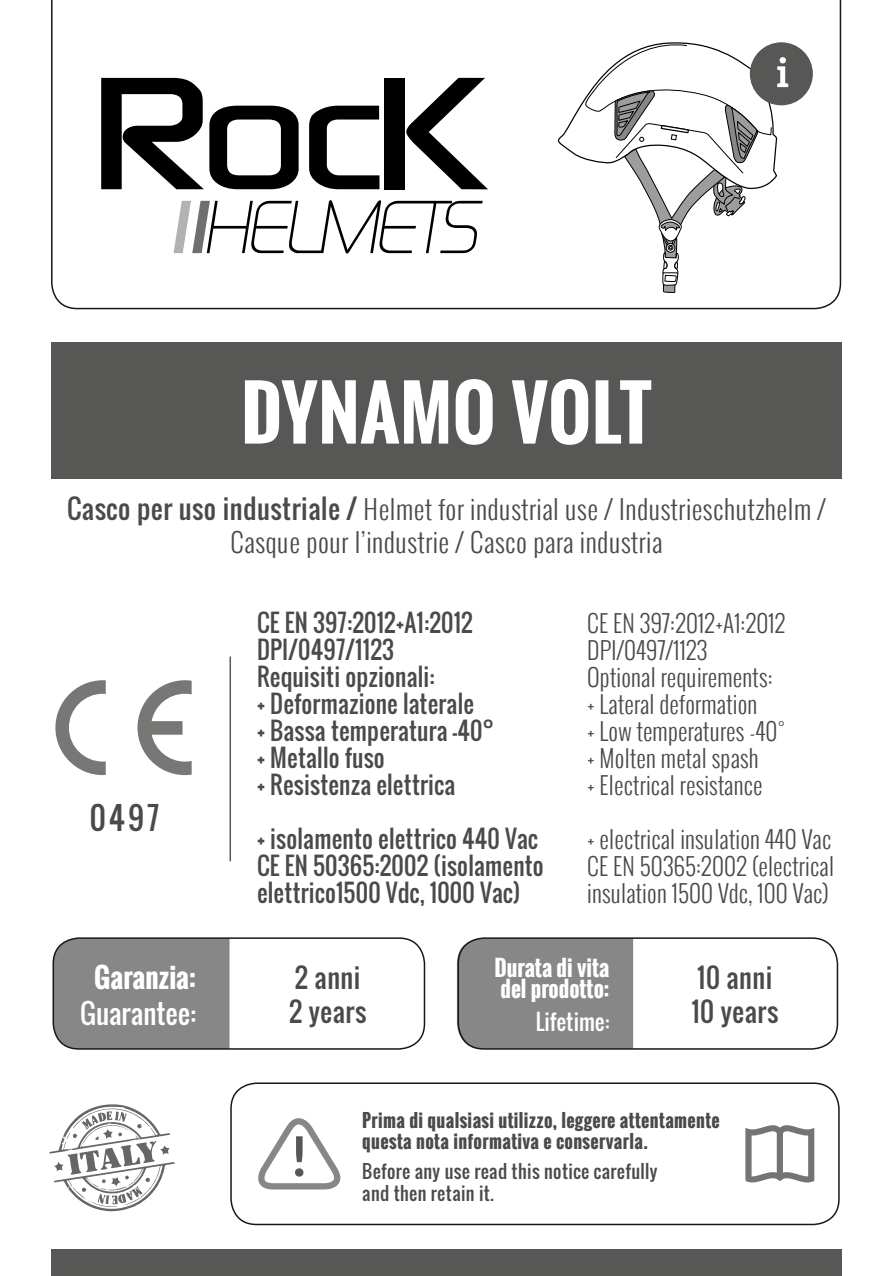
<style>
.page{position:relative;width:893px;height:1276px;background:#fff}
.page>*{position:absolute;margin:0;border:0;box-sizing:border-box;transform-origin:0 0}
.t1{font:700 72px "Oswald";letter-spacing:.01em;color:#fff}
.t2{font:30.3px "Oswald";color:#4a4a49}
.t3{font:27px "Oswald";color:#fff}
.t4{font:700 27px "Oswald";color:#fff}
.t5{font:300 26.4px/33px "Oswald";letter-spacing:.02em;color:#4a4a49;text-align:center}
.t6{font:26.4px/33px "Oswald";letter-spacing:.02em;color:#4a4a49}
.t7{font:300 24px/27px "Oswald";letter-spacing:.01em;color:#4a4a49}
.t8{font:24px/27px "Oswald";letter-spacing:.01em;color:#4a4a49}
.t9{font:700 21.6px/21.6px "Oswald";color:#fff}
.t10{font:21.6px "Oswald";color:#fff}
.t11{font:700 18px/21.3px "Oswald";letter-spacing:.02em;color:#4a4a49}
.t12{font:18px/21.3px "Oswald";letter-spacing:.02em;color:#4a4a49}
.s1{font-weight:400}
</style>
<div class="page">
<div style="left:53px;top:940px;width:177px;height:109px;background:#878787"></div>
<div style="left:457px;top:940px;width:176px;height:109px;background:#878787"></div>
<svg style="left:49px;top:1104px;width:126px;height:108px"></svg>
<div style="left:51px;top:1249px;width:791px;height:27px;background:#575756"></div>
<svg style="left:51px;top:0;width:791px;height:310px"></svg>
<div style="left:53px;top:937px;width:372px;height:112px;border:2px solid #1d160f;border-radius:26px"></div>
<div style="left:458px;top:937px;width:380px;height:112px;border:2px solid #1d160f;border-radius:26px"></div>
<div style="left:230px;top:1082px;width:610px;height:143px;border:2px solid #1d160f;border-radius:26px"></div>
<svg style="left:101px;top:78px;width:198px;height:111px"></svg>
<svg style="left:309px;top:106px;width:70px;height:83px"></svg>
<svg style="left:406px;top:78px;width:82px;height:111px"></svg>
<div style="left:385px;top:78px;width:20px;height:111px;background:#000"></div>
<svg style="left:173px;top:200px;width:310px;height:53px"></svg>
<svg style="left:258px;top:1118px;width:83px;height:72px"></svg>
<hr style="left:230px;top:656px;width:1px;height:205px;background:#575756">
<svg style="left:745px;top:1125px;width:69px;height:57px"></svg>
<div style="left:51px;top:342px;width:791px;height:136px;background:#575756"></div>
<svg style="left:55px;top:680px;width:51px;height:95px"></svg>
<svg style="left:137px;top:680px;width:55px;height:95px"></svg>
<div style="left:750px;top:42px;width:63px;height:63px;background:#575756;border-radius:50%"></div>
<svg style="left:557px;top:37px;width:231px;height:273px"></svg>
<h1 class="t1" style="left:241px;top:359px;width:412px">DYNAMO VOLT</h1>
<p class="t5" style="left:67px;top:492px;width:760px"><span class="s1">Casco per uso industriale /</span> Helmet for industrial use / Industrieschutzhelm /<br>Casque pour l’industrie / Casco para industria</p>
<p class="t2" style="left:90px;top:795px;width:71px">0497</p>
<p class="t4" style="left:94px;top:957px;width:103px">Garanzia:</p>
<p class="t3" style="left:80px;top:992px;width:117px">Guarantee:</p>
<p class="t8" style="left:257px;top:609px;width:239px">CE EN 397:2012+A1:2012<br>DPI/0497/1123<br>Requisiti opzionali:<br>+ Deformazione laterale<br>+ Bassa temperatura -40° + Metallo fuso<br>+ Resistenza elettrica</p>
<p class="t8" style="left:257px;top:825px;width:288px">+ isolamento elettrico 440 Vac<br>CE EN 50365:2002 (isolamento elettrico1500 Vdc, 1000 Vac)</p>
<p class="t7" style="left:587px;top:609px;width:200px">CE EN 397:2012+A1:2012<br>DPI/0497/1123<br>Optional requirements: + Lateral deformation<br>+ Low temperatures -40° + Molten metal spash<br>+ Electrical resistance</p>
<p class="t7" style="left:587px;top:825px;width:248px;text-align:justify">+ electrical insulation 440 Vac CE EN 50365:2002 (electrical insulation 1500 Vdc, 100 Vac)</p>
<p class="t6" style="left:289px;top:961px;width:79px">2 anni<br>2 years</p>
<p class="t9" style="left:494px;top:957px;width:116px">Durata di vita del prodotto:</p>
<p class="t10" style="left:536px;top:1005px;width:75px">Lifetime:</p>
<p class="t6" style="left:691px;top:961px;width:88px">10 anni<br>10 years</p>
<p class="t11" style="left:362px;top:1109px;width:359px">Prima di qualsiasi utilizzo, leggere attentamente questa nota informativa e conservarla.</p>
<p class="t12" style="left:362px;top:1160px;width:297px">Before any use read this notice carefully and then retain it.</p>
</div>
